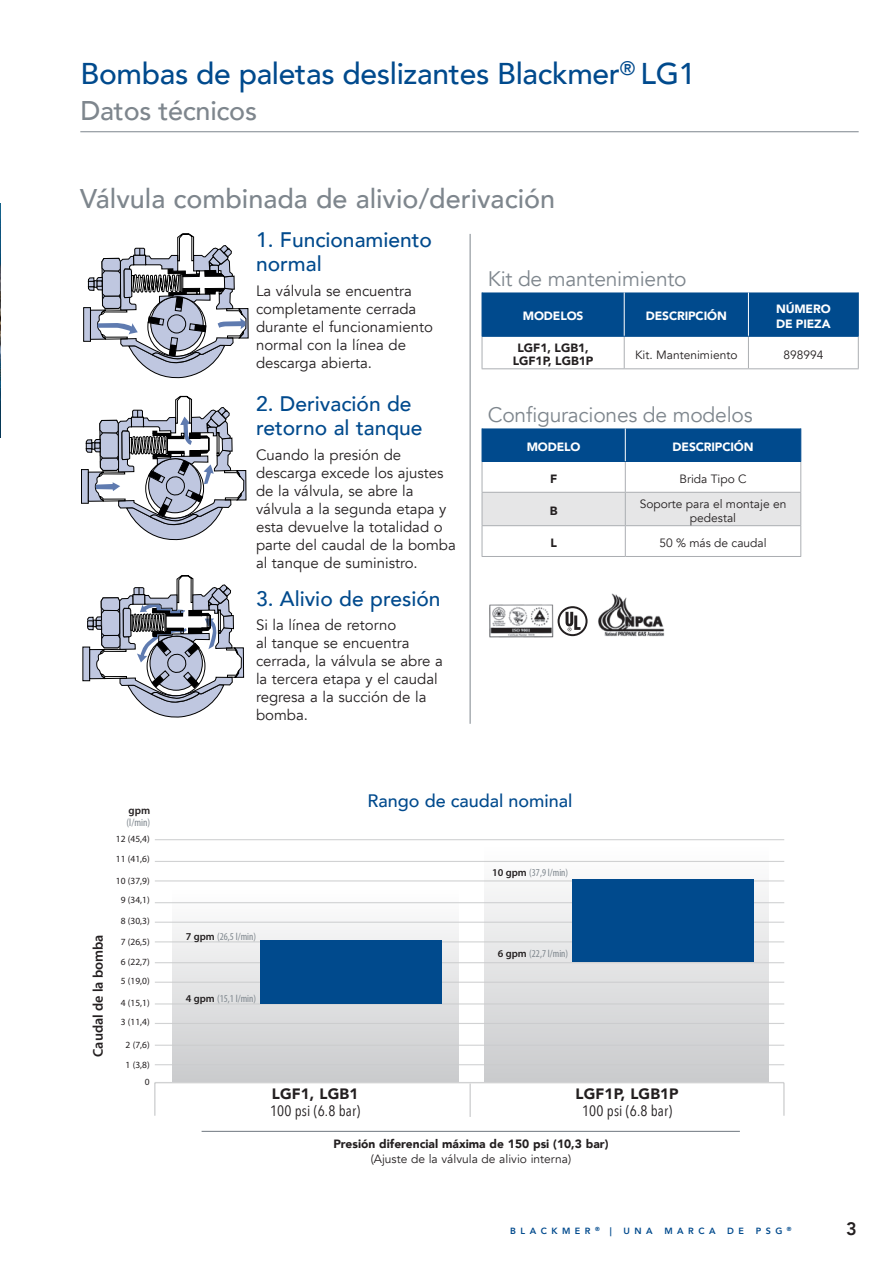
<style>
.page{position:relative;width:893px;height:1263px;background:#fff}
.page>*{position:absolute;margin:0;border:0;box-sizing:border-box;transform-origin:0 0}
.t1{font:500 30px "Avenir";letter-spacing:-.01em;color:#004a8d}
.t2{font:500 27px "Avenir";color:#7e868d}
.t3{font:500 21px/24px "Avenir";color:#004a8d}
.t4{font:21px "Avenir";letter-spacing:-.01em;color:#7e868d}
.t5{font:500 18px "Avenir";color:#004a8d}
.t6{font:800 18px "Avenir";color:#231f20}
.t7{font:15px/18px "Avenir";color:#231f20}
.t8{font:15px "Avenir Next Condensed";letter-spacing:.01em;color:#231f20}
.t9{font:900 15px "Avenir";letter-spacing:.01em;color:#231f20}
.t10{font:600 14.1px "Myriad Pro";color:#231f20}
.t11{font:12px/14.4px "Avenir";color:#231f20;text-align:center}
.t12{font:900 12px/13.5px "Avenir";color:#231f20;text-align:center}
.t13{font:900 12px/14.4px "Avenir";letter-spacing:-.01em;color:#fff}
.t14{font:condensed 10.8px "Myriad Pro";color:#7e868d}
.t15{font:600 10.8px "Myriad Pro";color:#231f20}
.t16{font:condensed 10.5px "Myriad Pro";color:#7e868d}
.t17{font:9.45px/17px "Myriad Pro";color:#231f20;text-align:right}
.t18{font:800 9px "Avenir";letter-spacing:.5em;color:#004a8d}
.s1{font-weight:600;font-stretch:normal;color:#231f20}
</style>
<div class="page">
<img style="left:0;top:203px;width:1px;height:235px">
<div style="left:483px;top:292px;width:375px;height:44px;background:#004a8d"></div>
<hr style="left:482px;top:292px;width:1px;height:44px;background:#004a8d">
<hr style="left:624px;top:292px;width:1px;height:44px;background:#fff">
<hr style="left:748px;top:292px;width:1px;height:44px;background:#fff">
<hr style="left:858px;top:292px;width:1px;height:44px;background:#004a8d">
<hr style="left:482px;top:337px;width:1px;height:31px;background:#abaeb2">
<hr style="left:482px;top:336px;width:142px;height:1px;background:#004a8d">
<hr style="left:482px;top:368px;width:142px;height:1px;background:#abaeb2">
<hr style="left:624px;top:337px;width:1px;height:31px;background:#abaeb2">
<hr style="left:624px;top:336px;width:124px;height:1px;background:#004a8d">
<hr style="left:624px;top:368px;width:124px;height:1px;background:#abaeb2">
<hr style="left:748px;top:337px;width:1px;height:31px;background:#abaeb2">
<hr style="left:858px;top:337px;width:1px;height:31px;background:#abaeb2">
<hr style="left:748px;top:336px;width:111px;height:1px;background:#004a8d">
<hr style="left:748px;top:368px;width:111px;height:1px;background:#abaeb2">
<div style="left:483px;top:428px;width:317px;height:33px;background:#004a8d"></div>
<div style="left:483px;top:493px;width:317px;height:32px;background:#e6e6e7"></div>
<hr style="left:482px;top:428px;width:1px;height:33px;background:#004a8d">
<hr style="left:625px;top:428px;width:1px;height:33px;background:#fff">
<hr style="left:800px;top:428px;width:1px;height:33px;background:#004a8d">
<hr style="left:482px;top:462px;width:1px;height:30px;background:#abaeb2">
<hr style="left:482px;top:461px;width:143px;height:1px;background:#004a8d">
<hr style="left:625px;top:462px;width:1px;height:30px;background:#abaeb2">
<hr style="left:800px;top:462px;width:1px;height:30px;background:#abaeb2">
<hr style="left:625px;top:461px;width:176px;height:1px;background:#004a8d">
<hr style="left:482px;top:493px;width:1px;height:32px;background:#abaeb2">
<hr style="left:482px;top:492px;width:143px;height:1px;background:#abaeb2">
<hr style="left:625px;top:493px;width:1px;height:32px;background:#abaeb2">
<hr style="left:800px;top:493px;width:1px;height:32px;background:#abaeb2">
<hr style="left:625px;top:492px;width:176px;height:1px;background:#abaeb2">
<hr style="left:482px;top:526px;width:1px;height:30px;background:#abaeb2">
<hr style="left:482px;top:525px;width:143px;height:1px;background:#abaeb2">
<hr style="left:482px;top:556px;width:143px;height:1px;background:#abaeb2">
<hr style="left:625px;top:526px;width:1px;height:30px;background:#abaeb2">
<hr style="left:800px;top:526px;width:1px;height:30px;background:#abaeb2">
<hr style="left:625px;top:525px;width:176px;height:1px;background:#abaeb2">
<hr style="left:625px;top:556px;width:176px;height:1px;background:#abaeb2">
<div style="left:84px;top:308px;width:6px;height:33px;background:#bfc7e0"></div>
<div style="left:83px;top:307px;width:8px;height:35px;border:1px solid #000"></div>
<svg style="left:88px;top:233px;width:161px;height:146px"></svg>
<div style="left:83px;top:647px;width:7px;height:34px;background:#bfc7e0"></div>
<svg style="left:87px;top:575px;width:158px;height:143px"></svg>
<div style="left:82px;top:470px;width:6px;height:33px;background:#bfc7e0"></div>
<div style="left:81px;top:469px;width:8px;height:35px;border:1px solid #000"></div>
<svg style="left:85px;top:395px;width:162px;height:146px"></svg>
<hr style="left:80px;top:131px;width:779px;height:1px;background:#7e868d">
<hr style="left:470px;top:234px;width:1px;height:490px;background:#7e868d">
<img style="left:489px;top:604px;width:65px;height:34px">
<svg style="left:558px;top:606px;width:30px;height:30px"></svg>
<img style="left:598px;top:593px;width:67px;height:44px">
<hr style="left:155px;top:1082px;width:629px;height:1px;background:#d1d2d3">
<svg style="left:783px;top:1083px;width:2px;height:33px"></svg>
<svg style="left:154px;top:1083px;width:2px;height:33px"></svg>
<hr style="left:202px;top:1131px;width:538px;height:1px;background:#7e868d">
<hr style="left:469px;top:1083px;width:2px;height:34px;background:#d1d2d3">
<hr style="left:155px;top:962px;width:629px;height:1px;background:#d1d2d3">
<hr style="left:155px;top:1003px;width:629px;height:1px;background:#d1d2d3">
<hr style="left:155px;top:1045px;width:629px;height:1px;background:#d1d2d3">
<hr style="left:155px;top:941px;width:629px;height:1px;background:#d1d2d3">
<hr style="left:155px;top:982px;width:629px;height:1px;background:#d1d2d3">
<hr style="left:155px;top:1023px;width:629px;height:1px;background:#d1d2d3">
<hr style="left:155px;top:1064px;width:629px;height:1px;background:#d1d2d3">
<hr style="left:155px;top:861px;width:629px;height:1px;background:#d1d2d3">
<hr style="left:155px;top:902px;width:629px;height:1px;background:#d1d2d3">
<hr style="left:155px;top:839px;width:629px;height:1px;background:#d1d2d3">
<hr style="left:155px;top:880px;width:629px;height:1px;background:#d1d2d3">
<hr style="left:155px;top:922px;width:629px;height:1px;background:#d1d2d3">
<div style="left:172px;top:891px;width:286px;height:191px;background:linear-gradient(to bottom,#fcfcfc,#c7c9cc)"></div>
<div style="left:485px;top:848px;width:284px;height:234px;background:linear-gradient(to bottom,#f8f9fa,#cacbcd)"></div>
<div style="left:260px;top:940px;width:181px;height:63px;background:#004a8d"></div>
<div style="left:572px;top:879px;width:181px;height:83px;background:#004a8d"></div>
<h1 class="t1" style="left:80px;top:48px;width:616px">Bombas de paletas deslizantes Blackmer<sup>®</sup> LG1</h1>
<h2 class="t2" style="left:80px;top:88px;width:178px">Datos técnicos</h2>
<h2 class="t2" style="left:80px;top:175px;width:476px">Válvula combinada de alivio/derivación</h2>
<h3 class="t3" style="left:256px;top:226px;width:178px">1. Funcionamiento normal</h3>
<p class="t7" style="left:256px;top:282px;width:178px">La válvula se encuentra completamente cerrada durante el funcionamiento normal con la línea de descarga abierta.</p>
<h3 class="t3" style="left:256px;top:390px;width:168px">2. Derivación de retorno al tanque</h3>
<p class="t7" style="left:256px;top:446px;width:201px">Cuando la presión de descarga excede los ajustes de la válvula, se abre la válvula a la segunda etapa y esta devuelve la totalidad o parte del caudal de la bomba al tanque de suministro.</p>
<h3 class="t3" style="left:256px;top:585px;width:186px">3. Alivio de presión</h3>
<p class="t7" style="left:256px;top:616px;width:188px">Si la línea de retorno<br>al tanque se encuentra cerrada, la válvula se abre a la tercera etapa y el caudal regresa a la succión de la bomba.</p>
<h3 class="t4" style="left:488px;top:267px;width:200px">Kit de mantenimiento</h3>
<p class="t13" style="left:523px;top:309px;width:62px">MODELOS</p>
<p class="t13" style="left:646px;top:309px;width:82px">DESCRIPCIÓN</p>
<p class="t13" style="left:776px;top:301px;width:56px">NÚMERO<br>DE PIEZA</p>
<p class="t12" style="left:513px;top:341px;width:82px">LGF1, LGB1,<br>LGF1P, LGB1P</p>
<p class="t11" style="left:635px;top:347px;width:104px">Kit. Mantenimiento</p>
<p class="t11" style="left:783px;top:347px;width:42px">898994</p>
<h3 class="t4" style="left:488px;top:403px;width:266px">Configuraciones de modelos</h3>
<p class="t13" style="left:527px;top:439px;width:55px">MODELO</p>
<p class="t13" style="left:673px;top:439px;width:82px">DESCRIPCIÓN</p>
<p class="t12" style="left:550px;top:472px;width:9px">F</p>
<p class="t11" style="left:679px;top:472px;width:69px">Brida Tipo C</p>
<p class="t12" style="left:550px;top:504px;width:9px">B</p>
<p class="t11" style="left:640px;top:497px;width:148px">Soporte para el montaje en pedestal</p>
<p class="t12" style="left:550px;top:536px;width:8px">L</p>
<p class="t11" style="left:659px;top:536px;width:109px">50 % más de caudal</p>
<p class="t10" style="left:90px;top:1057px;width:124px;rotate:-90deg">Caudal de la bomba</p>
<p class="t15" style="left:129px;top:804px;width:23px">gpm</p>
<p class="t14" style="left:127px;top:816px;width:25px">(l/min)</p>
<p class="t17" style="left:116px;top:831px;width:35px">12 (45,4)</p>
<p class="t17" style="left:116px;top:850px;width:35px">11 (41,6)</p>
<p class="t17" style="left:116px;top:872px;width:35px">10 (37,9)</p>
<p class="t17" style="left:121px;top:891px;width:30px">9 (34,1)</p>
<p class="t17" style="left:121px;top:912px;width:30px">8 (30,3)</p>
<p class="t17" style="left:121px;top:934px;width:30px">7 (26,5)</p>
<p class="t17" style="left:121px;top:953px;width:30px">6 (22,7)</p>
<p class="t17" style="left:121px;top:973px;width:30px">5 (19,0)</p>
<p class="t17" style="left:121px;top:994px;width:30px">4 (15,1)</p>
<p class="t17" style="left:121px;top:1014px;width:30px">3 (11,4)</p>
<p class="t17" style="left:126px;top:1037px;width:26px">2 (7,6)</p>
<p class="t17" style="left:126px;top:1056px;width:26px">1 (3,8)<br>0</p>
<p class="t16" style="left:186px;top:931px;width:72px"><span class="s1">7 gpm</span> (26,5 l/min)</p>
<p class="t16" style="left:186px;top:992px;width:72px"><span class="s1">4 gpm</span> (15,1 l/min)</p>
<p class="t5" style="left:368px;top:785px;width:206px">Rango de caudal nominal</p>
<p class="t16" style="left:492px;top:867px;width:78px"><span class="s1">10 gpm</span> (37,9 l/min)</p>
<p class="t16" style="left:498px;top:948px;width:72px"><span class="s1">6 gpm</span> (22,7 l/min)</p>
<p class="t9" style="left:272px;top:1081px;width:88px">LGF1, LGB1</p>
<p class="t8" style="left:270px;top:1098px;width:92px">100 psi (6.8 bar)</p>
<p class="t9" style="left:576px;top:1081px;width:105px">LGF1P, LGB1P</p>
<p class="t8" style="left:582px;top:1098px;width:92px">100 psi (6.8 bar)</p>
<p class="t12" style="left:333px;top:1136px;width:277px">Presión diferencial máxima de 150 psi (10,3 bar)</p>
<p class="t11" style="left:371px;top:1151px;width:202px">(Ajuste de la válvula de alivio interna)</p>
<p class="t18" style="left:510px;top:1224px;width:103px">BLACKMER <sup>®</sup> |</p>
<p class="t18" style="left:624px;top:1224px;width:31px">UNA</p>
<p class="t18" style="left:664px;top:1224px;width:53px">MARCA</p>
<p class="t18" style="left:727px;top:1224px;width:18px">D E</p>
<p class="t18" style="left:756px;top:1224px;width:37px">PSG <sup>®</sup></p>
<p class="t6" style="left:846px;top:1215px;width:12px">3</p>
</div>
